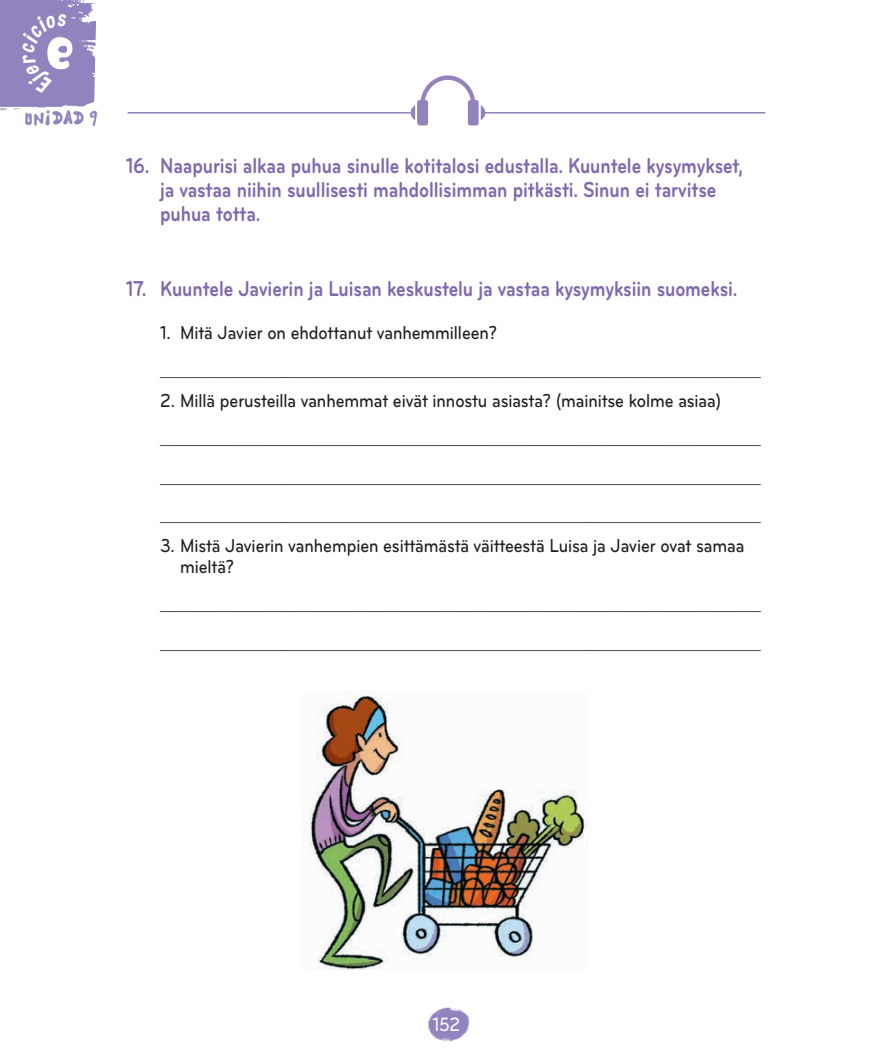
<style>
.page{position:relative;width:893px;height:1063px;background:#fff}
.page>*{position:absolute;margin:0;border:0;box-sizing:border-box;transform-origin:0 0}
.t1{font:700 22.35px/24px "Bryant Pro";letter-spacing:-.005em;color:#8169ae;scale:.83 1}
.t2{font:500 19.95px "Bryant Pro";color:#fff;scale:.83 1}
.t3{font:500 19.5px/38.5px "Bryant Pro";letter-spacing:-.005em;color:#231f20;scale:.86 1}
.t4{font:12.15px "Bo B";color:#9183bd}
.s1{font-size:18px}
.s2{font-size:11.55px}
.s3{font-size:19.5px}
</style>
<div class="page">
<img style="left:0;top:0;width:96px;height:111px">
<img style="left:428px;top:1007px;width:42px;height:35px">
<svg style="left:411px;top:75px;width:74px;height:50px"></svg>
<div style="left:469px;top:105px;width:7px;height:16px;background:#9183bd"></div>
<div style="left:469px;top:104px;width:8px;height:18px;border:2px solid #9183bd"></div>
<hr style="left:128px;top:112px;width:283px;height:2px;background:#9183bd">
<hr style="left:482px;top:112px;width:283px;height:2px;background:#9183bd">
<img style="left:309px;top:692px;width:281px;height:277px">
<svg style="left:22px;top:14px;width:52px;height:81px;background:#9f93c5"></svg>
<p class="t4" style="left:24px;top:110px;width:78px">UN<span class="s1">i</span>D<span class="s2">A</span>D <span class="s3">9</span></p>
<p class="t1" style="left:160px;top:154px;width:704px;text-indent:-34px">16. Naapurisi alkaa puhua sinulle kotitalosi edustalla. Kuuntele kysymykset, ja vastaa niihin suullisesti mahdollisimman pitkästi. Sinun ei tarvitse puhua totta.</p>
<p class="t1" style="left:126px;top:277px;width:738px">17. Kuuntele Javierin ja Luisan keskustelu ja vastaa kysymyksiin suomeksi.</p>
<p class="t3" style="left:160px;top:313px;width:700px">1. Mitä Javier on ehdottanut vanhemmilleen? __________________________________________________________________________________</p>
<p class="t3" style="left:160px;top:381px;width:700px">2. Millä perusteilla vanhemmat eivät innostu asiasta? (mainitse kolme asiaa) __________________________________________________________________________________ __________________________________________________________________________________ __________________________________________________________________________________</p>
<p class="t3" style="left:180px;top:535px;width:658px;line-height:21px;text-indent:-20px">3. Mistä Javierin vanhempien esittämästä väitteestä Luisa ja Javier ovat samaa mieltä?</p>
<p class="t3" style="left:160px;top:585px;width:700px">__________________________________________________________________________________ __________________________________________________________________________________</p>
<p class="t2" style="left:433px;top:1013px;width:34px">152</p>
</div>
